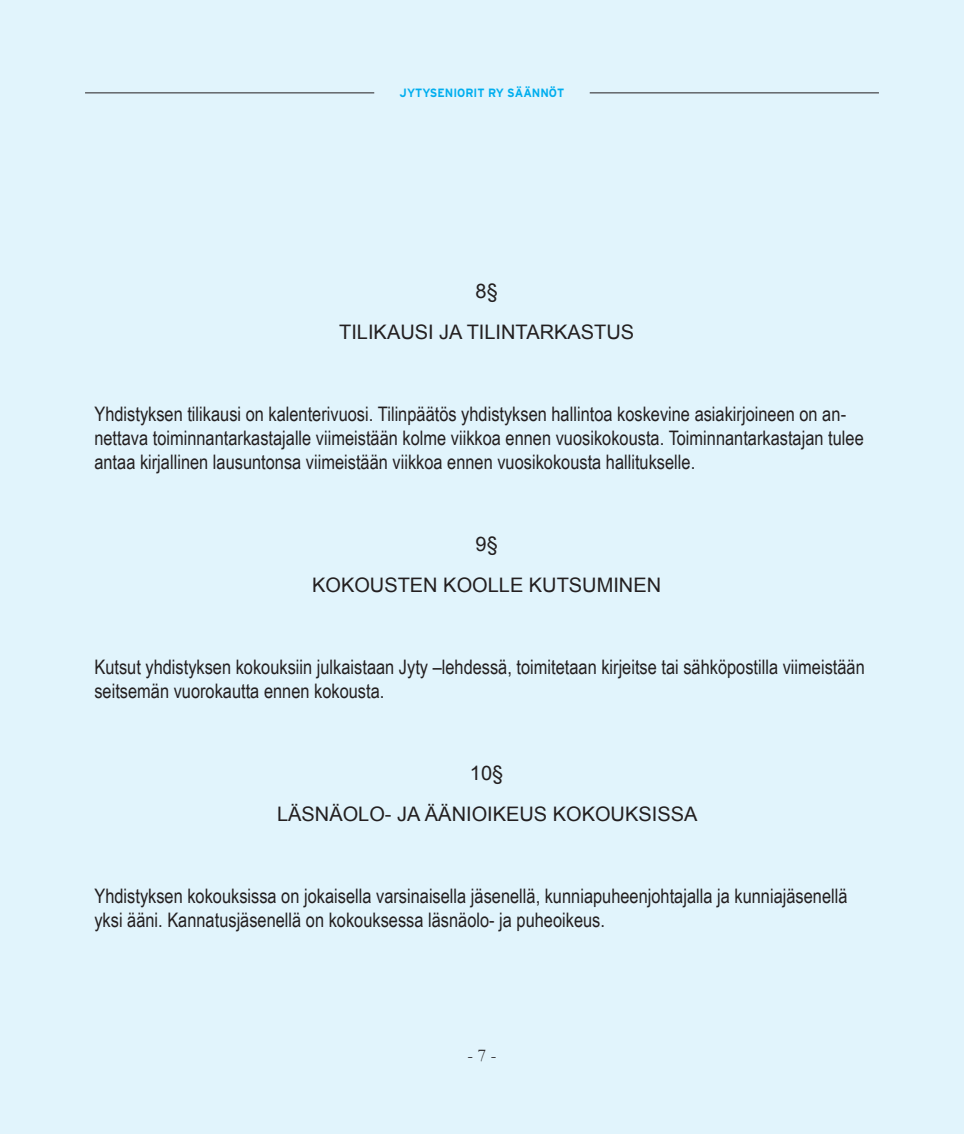
<style>
.page{position:relative;width:964px;height:1134px;background:#e1f4fc}
.page>*{position:absolute;margin:0;border:0;box-sizing:border-box;transform-origin:0 0}
.Bullets{font:20px/24px "Arial Narrow";color:#231f20}
.Bullets-2{font:20px "Arial";color:#231f20}
.t1{font:18px "Garamond";color:#231f20}
.t2{font:700 12px "Interstate";color:#00aeef;scale:.95 1}
</style>
<div class="page">
<hr style="left:85px;top:92px;width:289px;height:1px;background:#231f20">
<hr style="left:590px;top:92px;width:289px;height:1px;background:#231f20">
<p class="t2" style="left:400px;top:86px;width:175px">JYTYSENIORIT RY SÄÄNNÖT</p>
<p class="Bullets-2" style="left:475px;top:278px;width:24px">8§</p>
<p class="Bullets-2" style="left:339px;top:319px;width:296px">TILIKAUSI JA TILINTARKASTUS</p>
<p class="Bullets" style="left:94px;top:401px;width:771px">Yhdistyksen tilikausi on kalenterivuosi. Tilinpäätös yhdistyksen hallintoa koskevine asiakirjoineen on an&shy;nettava toiminnantarkastajalle viimeistään kolme viikkoa ennen vuosikokousta. Toiminnantarkastajan tulee antaa kirjallinen lausuntonsa viimeistään viikkoa ennen vuosikokousta hallitukselle.</p>
<p class="Bullets-2" style="left:475px;top:531px;width:24px">9§</p>
<p class="Bullets-2" style="left:312px;top:572px;width:350px">KOKOUSTEN KOOLLE KUTSUMINEN</p>
<p class="Bullets" style="left:94px;top:654px;width:772px">Kutsut yhdistyksen kokouksiin julkaistaan Jyty –lehdessä, toimitetaan kirjeitse tai sähköpostilla viimeistään seitsemän vuorokautta ennen kokousta.</p>
<p class="Bullets-2" style="left:470px;top:760px;width:35px">10§</p>
<p class="Bullets-2" style="left:277px;top:801px;width:422px">LÄSNÄOLO- JA ÄÄNIOIKEUS KOKOUKSISSA</p>
<p class="Bullets" style="left:94px;top:883px;width:754px">Yhdistyksen kokouksissa on jokaisella varsinaisella jäsenellä, kunniapuheenjohtajalla ja kunniajäsenellä yksi ääni. Kannatusjäsenellä on kokouksessa läsnäolo- ja puheoikeus.</p>
<p class="t1" style="left:468px;top:1043px;width:30px">- 7 -</p>
</div>
